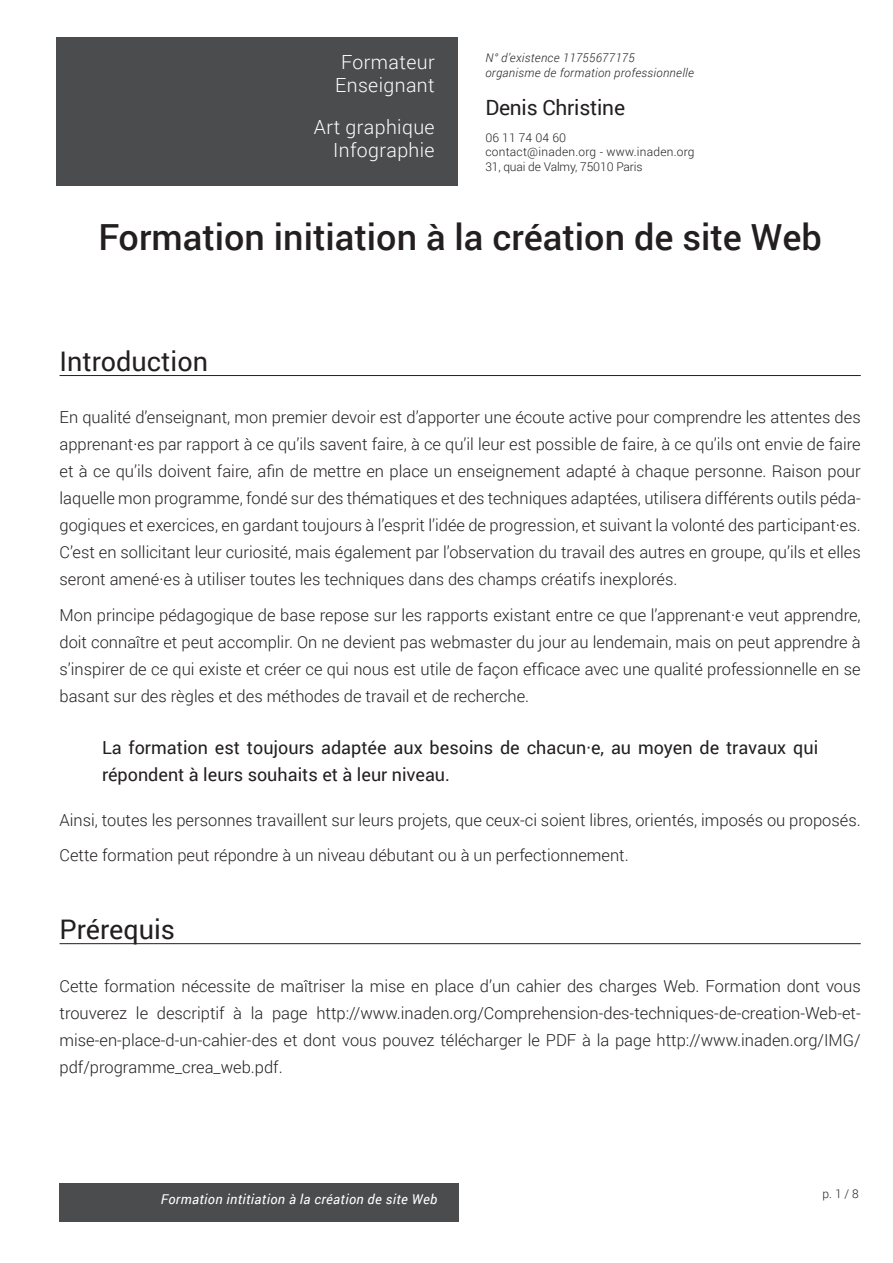
<style>
.page{position:relative;width:893px;height:1263px;background:#fff}
.page>*{position:absolute;margin:0;border:0;box-sizing:border-box;transform-origin:0 0}
.titre_principal{font:500 36px "Roboto";color:#231f20}
.titre1{font:27px "Roboto";color:#231f20}
.t1{font:21px "Roboto";letter-spacing:-.01em;color:#231f20}
.t2{font:300 19.5px/23px "Roboto";letter-spacing:.02em;color:#fff;text-align:center}
.chapo{font:18px/27px "Roboto";color:#231f20}
.t3{font:300 16.5px/27px "Roboto";color:#231f20;text-align:justify}
.t4{font:italic 13.5px "Roboto";letter-spacing:.025em;color:#fff}
.t5{font:300 12px/14.4px "Roboto";letter-spacing:.01em;color:#231f20}
.t6{font:italic 300 12px/15px "Roboto";letter-spacing:.025em;color:#231f20}
</style>
<div class="page">
<div style="left:60px;top:1183px;width:399px;height:38px;background:#4b4c4d"></div>
<div style="left:57px;top:37px;width:401px;height:149px;background:#4b4c4d"></div>
<hr style="left:60px;top:375px;width:801px;height:1px;background:#231f20">
<hr style="left:60px;top:943px;width:801px;height:1px;background:#231f20">
<p class="t2" style="left:335px;top:50px;width:101px">Formateur<br>Enseignant</p>
<p class="t2" style="left:314px;top:115px;width:122px;text-align:right">Art graphique<br>Infographie</p>
<p class="t6" style="left:485px;top:49px;width:210px">N° d’existence 11755677175<br>organisme de formation professionnelle</p>
<p class="t1" style="left:485px;top:92px;width:141px">Denis Christine</p>
<p class="t5" style="left:485px;top:130px;width:211px">06 11 74 04 60<br>contact@inaden.org - www.inaden.org<br>31, quai de Valmy, 75010 Paris</p>
<p class="titre_principal" style="left:98px;top:212px;width:725px">Formation initiation à la création de site Web</p>
<p class="titre1" style="left:60px;top:342px;width:150px">Introduction</p>
<p class="t3" style="left:60px;top:403px;width:803px">En qualité d’enseignant, mon premier devoir est d’apporter une écoute active pour comprendre les attentes des apprenant·es par rapport à ce qu’ils savent faire, à ce qu’il leur est possible de faire, à ce qu’ils ont envie de faire et à ce qu’ils doivent faire, afin de mettre en place un enseignement adapté à chaque personne. Raison pour laquelle mon programme, fondé sur des thématiques et des techniques adaptées, utilisera différents outils péda&shy;gogiques et exercices, en gardant toujours à l’esprit l’idée de progression, et suivant la volonté des participant·es.<br>C’est en sollicitant leur curiosité, mais également par l’observation du travail des autres en groupe, qu’ils et elles seront amené·es à utiliser toutes les techniques dans des champs créatifs inexplorés.</p>
<p class="t3" style="left:60px;top:601px;width:803px">Mon principe pédagogique de base repose sur les rapports existant entre ce que l’apprenant·e veut apprendre, doit connaître et peut accomplir. On ne devient pas webmaster du jour au lendemain, mais on peut apprendre à s’inspirer de ce qui existe et créer ce qui nous est utile de façon efficace avec une qualité professionnelle en se basant sur des règles et des méthodes de travail et de recherche.</p>
<p class="chapo" style="left:102px;top:734px;width:718px">La formation est toujours adaptée aux besoins de chacun·e, au moyen de travaux qui répondent à leurs souhaits et à leur niveau.</p>
<p class="t3" style="left:60px;top:805px;width:803px">Ainsi, toutes les personnes travaillent sur leurs projets, que ceux-ci soient libres, orientés, imposés ou proposés.</p>
<p class="t3" style="left:60px;top:841px;width:571px">Cette formation peut répondre à un niveau débutant ou à un perfectionnement.</p>
<p class="titre1" style="left:60px;top:910px;width:117px">Prérequis</p>
<p class="t3" style="left:60px;top:972px;width:803px">Cette formation nécessite de maîtriser la mise en place d’un cahier des charges Web. Formation dont vous trouverez le descriptif à la page http://www.inaden.org/Comprehension-des-techniques-de-creation-Web-et&shy;mise-en-place-d-un-cahier-des et dont vous pouvez télécharger le PDF à la page http://www.inaden.org/IMG/ pdf/programme_crea_web.pdf.</p>
<p class="t4" style="left:161px;top:1190px;width:278px">Formation intitiation à la création de site Web</p>
<p class="t5" style="left:823px;top:1186px;width:38px">p. 1 / 8</p>
</div>
